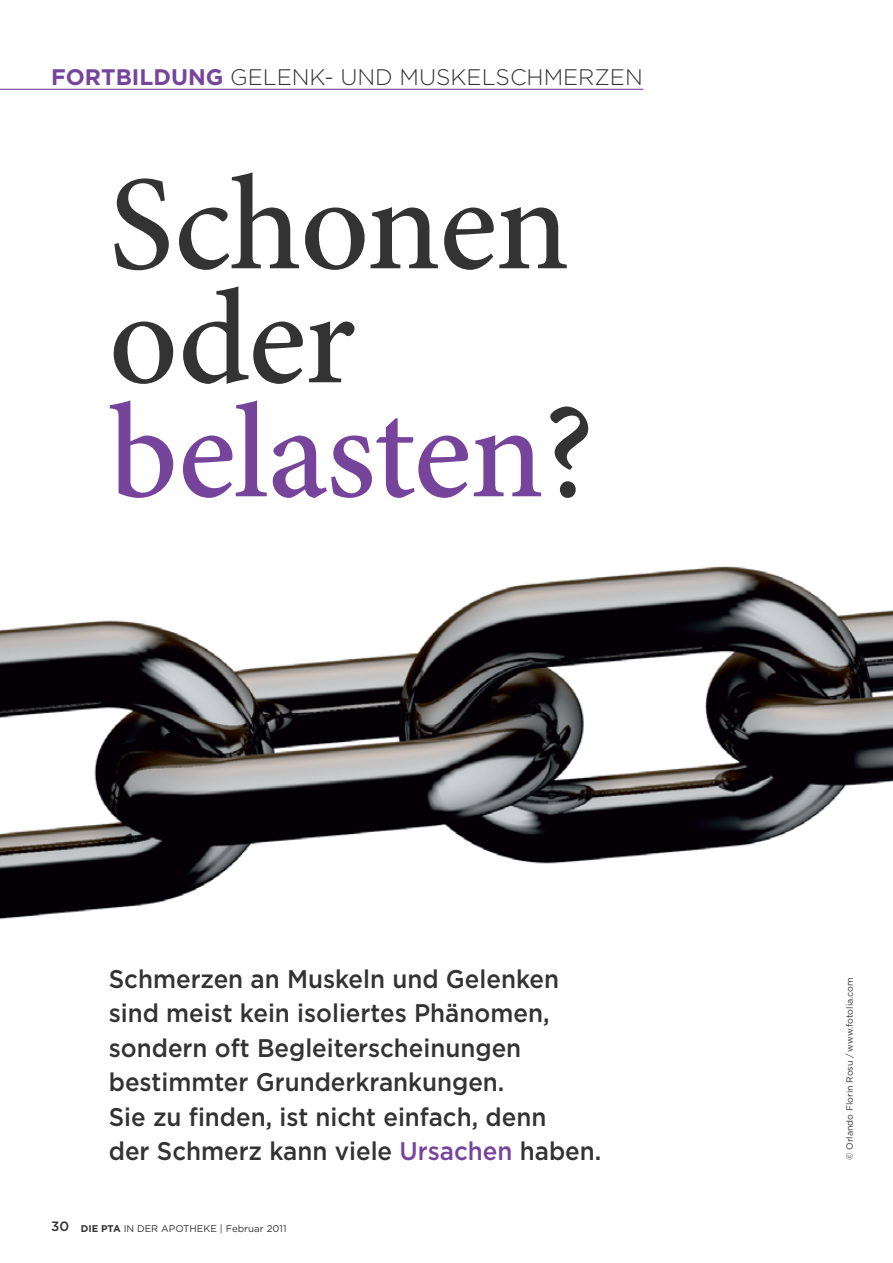
<style>
.page{position:relative;width:893px;height:1263px;background:#fff}
.page>*{position:absolute;margin:0;border:0;box-sizing:border-box;transform-origin:0 0}
.t1{font:500 135px/114px "Minion Pro";letter-spacing:-.01em;color:#343334}
.t2{font:500 25.5px/34.5px "Gotham";color:#343334;scale:.95 1}
.t3{font:300 22.5px "Gotham";color:#343334}
.t4{font:9.75px "Gotham";color:#343334}
.t5{font:9px "Gotham";color:#343334}
.s1{font-weight:700;color:#77449c}
.s2{color:#77449c}
.s3{font-weight:500;font-size:13.5px}
.s4{font-weight:700}
</style>
<div class="page">
<img style="left:0;top:88px;width:893px;height:832px">
<hr style="left:0;top:89px;width:643px;height:1px;background:#77449c">
<p class="t3" style="left:51px;top:68px;width:593px"><span class="s1">FORTBILDUNG</span> GELENK- UND MUSKELSCHMERZEN</p>
<h1 class="t1" style="left:109px;top:165px;width:487px">Schonen oder <span class="s2">belasten</span>?</h1>
<p class="t2" style="left:109px;top:963px;width:520px">Schmerzen an Muskeln und Gelenken sind meist kein isoliertes Phänomen, sondern oft Begleiterscheinungen bestimmter Grunderkrankungen.<br>Sie zu finden, ist nicht einfach, denn<br>der Schmerz kann viele <span class="s2">Ursachen</span> haben.</p>
<p class="t5" style="left:846px;top:1160px;width:184px;rotate:-90deg">© Orlando Florin Rosu / www.fotolia.com</p>
<p class="t4" style="left:51px;top:1225px;width:237px"><span class="s3">30</span> <span class="s4">DIE PTA</span> IN DER APOTHEKE | Februar 2011</p>
</div>
